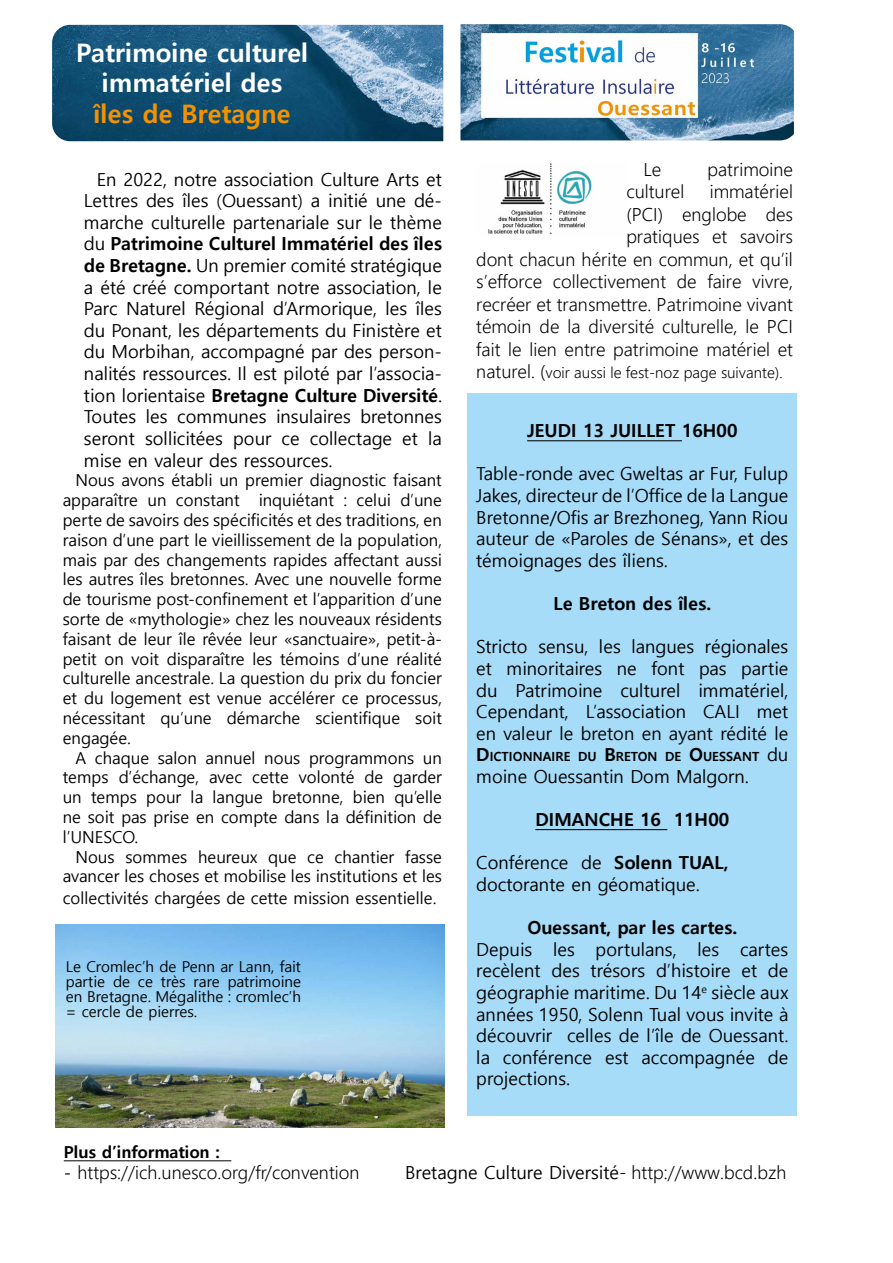
<style>
.page{position:relative;width:893px;height:1263px;background:#fff}
.page>*{position:absolute;margin:0;border:0;box-sizing:border-box;transform-origin:0 0}
.t1{font:700 25.5px/30.6px "Malgun Gothic";color:#fff;text-align:center}
.t2{font:700 25.5px "Malgun Gothic";color:#f39200}
.t3{font:18px/21.6px "Malgun Gothic";color:#000;text-align:justify}
.t4{font:300 18px/22.5px "Malgun Gothic";color:#000;text-align:right}
.t5{font:700 18px "Malgun Gothic";color:#000}
.t6{font:16.5px/19.8px "Malgun Gothic";color:#000;text-align:justify}
.t7{font:700 16.5px "Malgun Gothic";color:#000}
.t8{font:15px/15px "Malgun Gothic";color:#000;text-align:justify}
.t9{font:300 15px "Malgun Gothic";color:#000}
.t10{font:700 12.6px "Malgun Gothic";color:#000}
.s1{font-weight:700}
.s2{font-size:18px}
.s3{font-weight:400;font-size:18px}
.s4{font-weight:400}
.s5{font-weight:300}
</style>
<div class="page">
<img style="left:52px;top:25px;width:391px;height:116px">
<img style="left:460px;top:24px;width:334px;height:116px">
<div style="left:468px;top:393px;width:329px;height:723px;background:#a7dcf8"></div>
<hr style="left:527px;top:440px;width:155px;height:1px;background:#000">
<hr style="left:535px;top:829px;width:132px;height:1px;background:#000">
<img style="left:488px;top:163px;width:104px;height:71px">
<img style="left:55px;top:925px;width:389px;height:202px">
<hr style="left:64px;top:1160px;width:167px;height:1px;background:#000">
<h1 class="t1" style="left:76px;top:37px;width:233px">Patrimoine culturel immatériel des</h1>
<h1 class="t2" style="left:94px;top:98px;width:199px">îles de Bretagne</h1>
<p class="t3" style="left:84px;top:169px;width:360px;text-indent:13px">En 2022, notre association Culture Arts et Lettres des îles (Ouessant) a initié une dé&shy;marche culturelle partenariale sur le thème du <span class="s1">Patrimoine Culturel Immatériel des îles de Bretagne.</span> Un premier comité stratégique a été créé comportant notre association, le Parc Naturel Régional d’Armorique, les îles du Ponant, les départements du Finistère et du Morbihan, accompagné par des person&shy;nalités ressources. Il est piloté par l’associa&shy;tion lorientaise <span class="s1">Bretagne Culture Diversité</span>.<br>Toutes les communes insulaires bretonnes seront sollicitées pour ce collectage et la mise en valeur des ressources.</p>
<p class="t6" style="left:63px;top:471px;width:381px;text-indent:13px">Nous avons établi un premier diagnostic faisant apparaître un constant inquiétant : celui d’une perte de savoirs des spécificités et des traditions, en raison d’une part le vieillissement de la population, mais par des changements rapides affectant aussi les autres îles bretonnes. Avec une nouvelle forme de tourisme post-confinement et l’apparition d’une sorte de «mythologie» chez les nouveaux résidents faisant de leur île rêvée leur «sanctuaire», petit-à&shy;petit on voit disparaître les témoins d’une réalité culturelle ancestrale. La question du prix du foncier et du logement est venue accélérer ce processus, nécessitant qu’une démarche scientifique soit engagée.</p>
<p class="t6" style="left:63px;top:748px;width:381px;text-indent:13px">A chaque salon annuel nous programmons un temps d’échange, avec cette volonté de garder un temps pour la langue bretonne, bien qu’elle ne soit pas prise en compte dans la définition de l’UNESCO.</p>
<p class="t6" style="left:63px;top:847px;width:381px;text-align:right">Nous sommes heureux que ce chantier fasse avancer les choses et mobilise les institutions et les</p>
<p class="t6" style="left:63px;top:888px;width:375px">collectivités chargées de cette mission essentielle.</p>
<p class="t8" style="left:66px;top:959px;width:237px">Le Cromlec’h de Penn ar Lann, fait partie de ce très rare patrimoine en Bretagne. Mégalithe : cromlec’h = cercle de pierres.</p>
<p class="t4" style="left:643px;top:158px;width:19px">Le</p>
<p class="t4" style="left:707px;top:158px;width:87px">patrimoine</p>
<p class="t4" style="left:626px;top:181px;width:60px">culturel</p>
<p class="t4" style="left:476px;top:181px;width:318px">immatériel<br>(PCI) englobe des<br>pratiques et savoirs<br>dont chacun hérite en commun, et qu’il s’efforce collectivement de faire vivre, recréer et transmettre. Patrimoine vivant témoin de la diversité culturelle, le PCI fait le lien entre patrimoine matériel et</p>
<p class="t9" style="left:476px;top:364px;width:308px"><span class="s2">naturel. (</span>voir aussi le fest-noz page suivante).</p>
<p class="t5" style="left:527px;top:420px;width:212px">JEUDI 13 JUILLET 16H00</p>
<p class="t3" style="left:476px;top:463px;width:314px">Table-ronde avec Gweltas ar Fur, Fulup Jakes, directeur de l’Office de la Langue Bretonne/Ofis ar Brezhoneg, Yann Riou auteur de «Paroles de Sénans», et des témoignages des îliens.</p>
<p class="t5" style="left:553px;top:593px;width:159px">Le Breton des îles.</p>
<p class="t3" style="left:476px;top:636px;width:314px">Stricto sensu, les langues régionales et minoritaires ne font pas partie du Patrimoine culturel immatériel, Cependant, L’association CALI met en valeur le breton en ayant rédité le</p>
<p class="t10" style="left:476px;top:749px;width:314px"><span class="s2">D</span>ICTIONNAIRE DU <span class="s2">B</span>RETON DE <span class="s2">O</span>UESSANT <span class="s3">du</span></p>
<p class="t3" style="left:476px;top:766px;width:274px">moine Ouessantin Dom Malgorn.</p>
<p class="t5" style="left:535px;top:809px;width:195px">DIMANCHE 16 11H00</p>
<p class="t3" style="left:476px;top:852px;width:254px">Conférence de <span class="s1">Solenn TUAL, </span>doctorante en géomatique.</p>
<p class="t5" style="left:527px;top:917px;width:211px">Ouessant, par les cartes.</p>
<p class="t3" style="left:476px;top:939px;width:314px">Depuis les portulans, les cartes recèlent des trésors d’histoire et de géographie maritime. Du 14<sup>e</sup> siècle aux années 1950, Solenn Tual vous invite à découvrir celles de l’île de Ouessant. la conférence est accompagnée de projections.</p>
<p class="t7" style="left:64px;top:1142px;width:157px">Plus d’information :</p>
<p class="t4" style="left:64px;top:1162px;width:297px"><span class="s4">-</span> https://ich.unesco.org/fr/convention</p>
<p class="t3" style="left:405px;top:1162px;width:383px">Bretagne Culture Diversité<span class="s5">- http://www.bcd.bzh</span></p>
</div>
